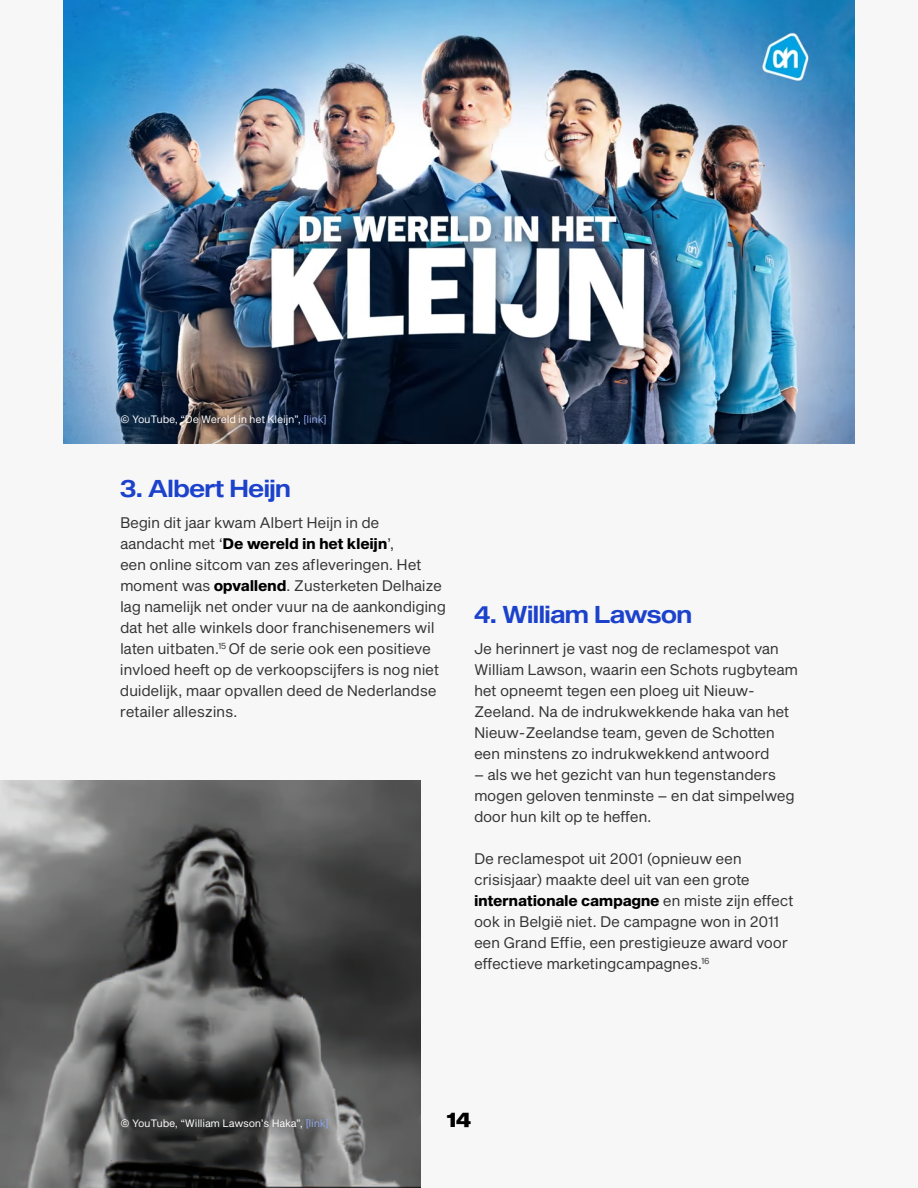
<style>
.page{position:relative;width:918px;height:1188px;background:#f7f7f7}
.page>*{position:absolute;margin:0;border:0;box-sizing:border-box;transform-origin:0 0}
.t1{font:500 24px "Shapiro Headline";letter-spacing:-.02em;color:#1c42cc}
.t2{font:700 20.7px "Shapiro Headline";color:#000}
.t3{font:15px/21px "Shapiro";letter-spacing:-.02em;color:#333}
.t4{font:10.5px "Shapiro";letter-spacing:-.02em;color:#fff}
.s1{color:#8ea7ed}
.s2{font-weight:700;color:#000}
</style>
<div class="page">
<img style="left:63px;top:0;width:792px;height:444px">
<img style="left:0;top:780px;width:420px;height:408px">
<p class="t4" style="left:120px;top:412px;width:208px">© YouTube, “De Wereld in het Kleijn”, <span class="s1">[link]</span></p>
<h1 class="t1" style="left:120px;top:471px;width:172px">3. Albert Heijn</h1>
<p class="t3" style="left:120px;top:513px;width:327px">Begin dit jaar kwam Albert Heijn in de aandacht met ‘<span class="s2">De wereld in het kleijn</span>’,<br>een online sitcom van zes afleveringen. Het moment was <span class="s2">opvallend</span>. Zusterketen Delhaize lag namelijk net onder vuur na de aankondiging dat het alle winkels door franchisenemers wil laten uitbaten.<sup>15</sup> Of de serie ook een positieve invloed heeft op de verkoopscijfers is nog niet duidelijk, maar opvallen deed de Nederlandse retailer alleszins.</p>
<h1 class="t1" style="left:474px;top:597px;width:220px">4. William Lawson</h1>
<p class="t3" style="left:474px;top:639px;width:326px">Je herinnert je vast nog de reclamespot van William Lawson, waarin een Schots rugbyteam het opneemt tegen een ploeg uit Nieuw-Zeeland. Na de indrukwekkende haka van het Nieuw-Zeelandse team, geven de Schotten een minstens zo indrukwekkend antwoord</p>
<p class="t3" style="left:474px;top:765px;width:322px">– als we het gezicht van hun tegenstanders mogen geloven tenminste – en dat simpelweg door hun kilt op te heffen.</p>
<p class="t3" style="left:474px;top:849px;width:321px">De reclamespot uit 2001 (opnieuw een crisisjaar) maakte deel uit van een grote <span class="s2">internationale campagne</span> en miste zijn effect ook in België niet. De campagne won in 2011 een Grand Effie, een prestigieuze award voor effectieve marketingcampagnes.<sup>16</sup></p>
<p class="t4" style="left:120px;top:1115px;width:211px">© YouTube, “William Lawson’s Haka”, <span class="s1">[link]</span></p>
<h2 class="t2" style="left:447px;top:1104px;width:26px">14</h2>
</div>
